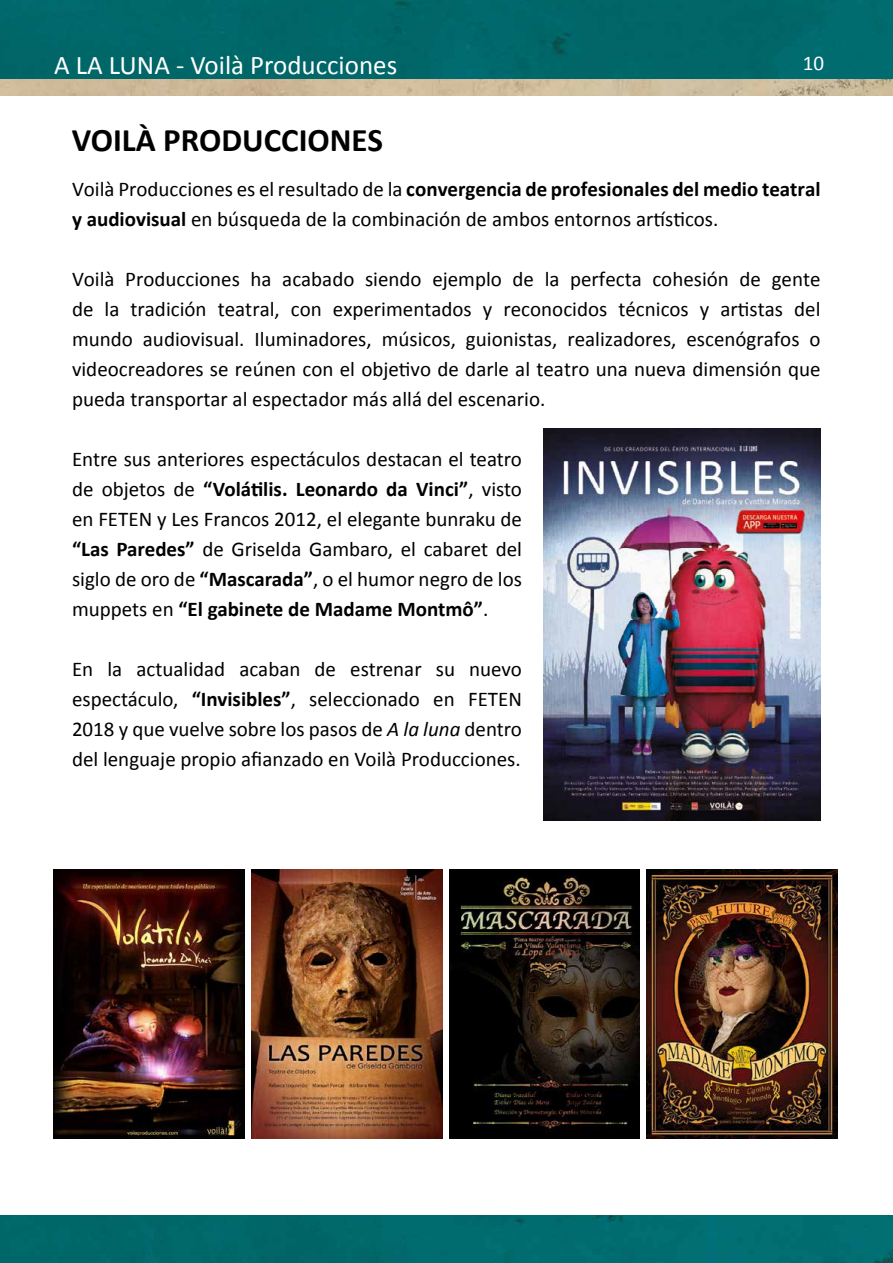
<style>
.page{position:relative;width:893px;height:1263px;background:#fff}
.page>*{position:absolute;margin:0;border:0;box-sizing:border-box;transform-origin:0 0}
.t1{font:700 33px "Calibri";color:#000}
.t2{font:27px "Calibri";color:#fff}
.t3{font:21px/30px "Calibri";color:#000;text-align:justify}
.t4{font:21px "Calibri";color:#fff}
.s1{font-weight:700}
.s2{font-style:italic}
</style>
<div class="page">
<div style="left:0;top:0;width:893px;height:96px;background:#006768"></div>
<img style="left:0;top:1215px;width:893px;height:48px">
<img style="left:0;top:79px;width:892px;height:16px">
<svg style="left:892px;top:79px;width:1px;height:16px"></svg>
<img style="left:54px;top:869px;width:191px;height:270px">
<img style="left:647px;top:869px;width:190px;height:270px">
<img style="left:449px;top:869px;width:191px;height:270px">
<img style="left:252px;top:869px;width:190px;height:270px">
<img style="left:544px;top:428px;width:277px;height:393px">
<p class="t2" style="left:54px;top:49px;width:345px">A LA LUNA - Voilà Producciones</p>
<p class="t4" style="left:803px;top:50px;width:23px">10</p>
<h1 class="t1" style="left:72px;top:116px;width:313px">VOILÀ PRODUCCIONES</h1>
<p class="t3" style="left:72px;top:173px;width:750px">Voilà Producciones es el resultado de la <span class="s1">convergencia de profesionales del medio teatral y audiovisual</span> en búsqueda de la combinación de ambos entornos artísticos.</p>
<p class="t3" style="left:72px;top:263px;width:750px">Voilà Producciones ha acabado siendo ejemplo de la perfecta cohesión de gente de la tradición teatral, con experimentados y reconocidos técnicos y artistas del mundo audiovisual. Iluminadores, músicos, guionistas, realizadores, escenógrafos o videocreadores se reúnen con el objetivo de darle al teatro una nueva dimensión que pueda transportar al espectador más allá del escenario.</p>
<p class="t3" style="left:72px;top:443px;width:451px">Entre sus anteriores espectáculos destacan el teatro de objetos de <span class="s1">“Volátilis. Leonardo da Vinci”</span>, visto en FETEN y Les Francos 2012, el elegante bunraku de <span class="s1">“Las Paredes”</span> de Griselda Gambaro, el cabaret del siglo de oro de <span class="s1">“Mascarada”</span>, o el humor negro de los muppets en <span class="s1">“El gabinete de Madame Montmô”</span>.</p>
<p class="t3" style="left:72px;top:653px;width:451px">En la actualidad acaban de estrenar su nuevo espectáculo, <span class="s1">“Invisibles”</span>, seleccionado en FETEN 2018 y que vuelve sobre los pasos de <span class="s2">A la luna</span> dentro del lenguaje propio afianzado en Voilà Producciones.</p>
</div>
